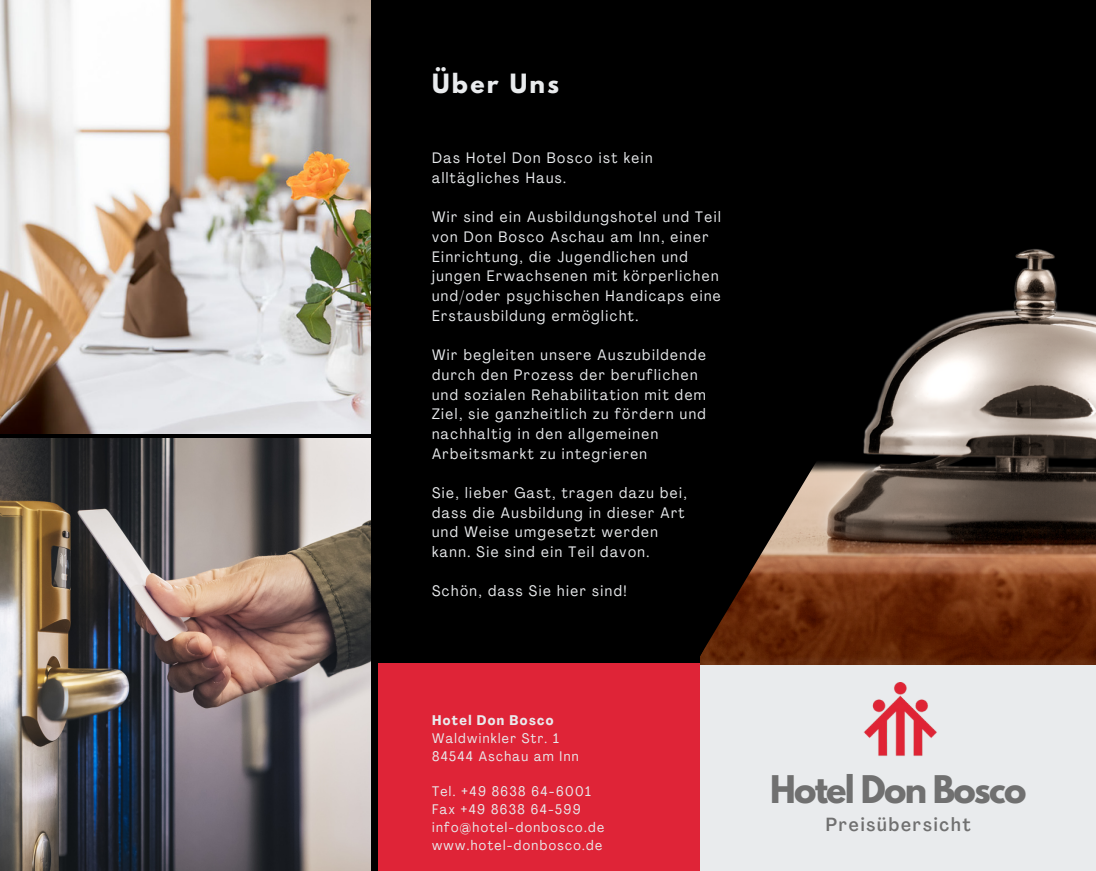
<style>
.page{position:relative;width:1096px;height:871px;background:#000}
.page>*{position:absolute;margin:0;border:0;box-sizing:border-box;transform-origin:0 0}
.t1{font:700 33.75px "League Spartan";letter-spacing:-.05em;color:#707070}
.t2{font:700 23.5px "League Spartan";letter-spacing:.1em;color:#e9ebed}
.t3{font:500 condensed 18.75px "Agrandir";letter-spacing:.1em;color:#707070}
.t4{font:condensed 15px/19.8px "Agrandir";letter-spacing:.1em;color:#e9ebed}
.t5{font:condensed 13.75px "Agrandir";letter-spacing:.1em;color:#e9ebed}
.t6{font:700 condensed 13.75px "Agrandir";letter-spacing:.1em;color:#e9ebed}
</style>
<div class="page">
<img style="left:0;top:0;width:371px;height:433px">
<img style="left:0;top:439px;width:371px;height:432px">
<div style="left:379px;top:664px;width:351px;height:207px;background:#df2437"></div>
<div style="left:700px;top:659px;width:396px;height:212px;background:#e9ebed"></div>
<img style="left:863px;top:682px;width:74px;height:74px">
<img style="left:700px;top:249px;width:396px;height:415px">
<svg style="left:700px;top:249px;width:252px;height:409px"></svg>
<svg style="left:700px;top:282px;width:165px;height:376px"></svg>
<p class="t2" style="left:432px;top:72px;width:128px">Über Uns</p>
<h3 class="t4" style="left:432px;top:150px;width:222px">Das Hotel Don Bosco ist kein alltägliches Haus.</h3>
<p class="t4" style="left:432px;top:209px;width:290px">Wir sind ein Ausbildungshotel und Teil von Don Bosco Aschau am Inn, einer Einrichtung, die Jugendlichen und jungen Erwachsenen mit körperlichen und/oder psychischen Handicaps eine Erstausbildung ermöglicht.</p>
<p class="t4" style="left:432px;top:346px;width:275px">Wir begleiten unsere Auszubildende durch den Prozess der beruflichen und sozialen Rehabilitation mit dem Ziel, sie ganzheitlich zu fördern und nachhaltig in den allgemeinen Arbeitsmarkt zu integrieren</p>
<p class="t4" style="left:432px;top:484px;width:256px">Sie, lieber Gast, tragen dazu bei, dass die Ausbildung in dieser Art</p>
<p class="t4" style="left:432px;top:524px;width:227px">und Weise umgesetzt werden</p>
<p class="t4" style="left:432px;top:543px;width:219px">kann. Sie sind ein Teil davon.</p>
<p class="t4" style="left:432px;top:583px;width:196px">Schön, dass Sie hier sind!</p>
<p class="t6" style="left:432px;top:715px;width:123px">Hotel Don Bosco</p>
<p class="t5" style="left:432px;top:733px;width:128px">Waldwinkler Str. 1</p>
<p class="t5" style="left:432px;top:750px;width:148px">84544 Aschau am Inn</p>
<p class="t5" style="left:432px;top:786px;width:160px">Tel. +49 8638 64-6001</p>
<p class="t5" style="left:432px;top:804px;width:150px">Fax +49 8638 64-599</p>
<p class="t5" style="left:432px;top:822px;width:174px">info@hotel-donbosco.de</p>
<h1 class="t5" style="left:432px;top:839px;width:172px">www.hotel-donbosco.de</h1>
<p class="t1" style="left:770px;top:773px;width:258px">Hotel Don Bosco</p>
<p class="t3" style="left:826px;top:816px;width:146px">Preisübersicht</p>
</div>
